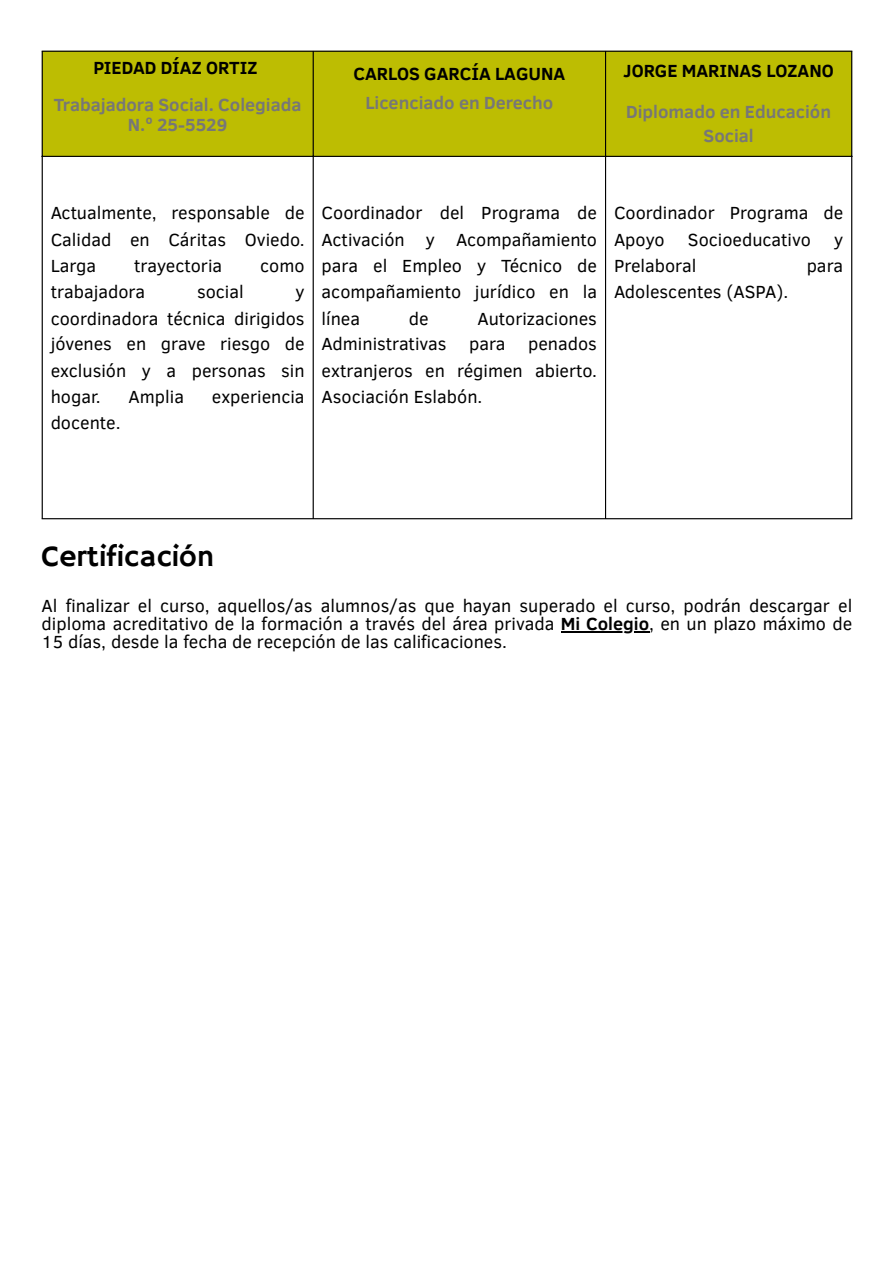
<style>
.page{position:relative;width:894px;height:1263px;background:#fff}
.page>*{position:absolute;margin:0;border:0;box-sizing:border-box;transform-origin:0 0}
.t1{font:30px "Hammersmith One";color:#000}
.t2{font:18px/26.4px "Clear Sans";color:#000;text-align:justify}
.t3{font:700 18px/19.2px "Clear Sans";color:#777;text-align:center}
.t4{font:700 18px "Clear Sans";color:#000}
.s1{color:#000}
.s2{font-weight:700}
</style>
<div class="page">
<hr style="left:560px;top:631px;width:89px;height:1px;background:#000">
<div style="left:43px;top:52px;width:807px;height:104px;background:#bdbd02"></div>
<hr style="left:42px;top:52px;width:1px;height:466px;background:#000">
<hr style="left:312px;top:52px;width:2px;height:466px;background:#000">
<hr style="left:605px;top:52px;width:1px;height:466px;background:#000">
<hr style="left:850px;top:52px;width:2px;height:466px;background:#000">
<hr style="left:42px;top:51px;width:810px;height:1px;background:#000">
<hr style="left:42px;top:156px;width:810px;height:1px;background:#000">
<hr style="left:42px;top:518px;width:810px;height:1px;background:#000">
<p class="t4" style="left:93px;top:55px;width:166px">PIEDAD DÍAZ ORTIZ</p>
<p class="t3" style="left:54px;top:95px;width:249px">Trabajadora Social. Colegiada<br>N.º 25-5529</p>
<p class="t3" style="left:353px;top:58px;width:213px;line-height:29.2px"><span class="s1">CARLOS GARCÍA LAGUNA<br></span>Licenciado en Derecho</p>
<p class="t4" style="left:623px;top:57px;width:212px">JORGE MARINAS LOZANO</p>
<p class="t3" style="left:626px;top:99px;width:206px;line-height:23.7px">Diplomado en Educación<br>Social</p>
<p class="t2" style="left:51px;top:198px;width:255px">Actualmente, responsable de Calidad en Cáritas Oviedo.<br>Larga</p>
<p class="t2" style="left:134px;top:251px;width:90px">trayectoria</p>
<p class="t2" style="left:260px;top:251px;width:46px">como</p>
<p class="t2" style="left:51px;top:277px;width:96px">trabajadora</p>
<p class="t2" style="left:197px;top:277px;width:48px">social</p>
<p class="t2" style="left:51px;top:277px;width:255px;text-indent:245px">y coordinadora técnica dirigidos jóvenes en grave riesgo de exclusión y a personas sin hogar.</p>
<p class="t2" style="left:128px;top:383px;width:57px">Amplia</p>
<p class="t2" style="left:212px;top:383px;width:94px">experiencia</p>
<p class="t2" style="left:51px;top:409px;width:71px">docente.</p>
<p class="t2" style="left:321px;top:198px;width:277px">Coordinador del Programa de Activación y Acompañamiento para el Empleo y Técnico de acompañamiento jurídico en la línea</p>
<p class="t2" style="left:409px;top:304px;width:21px">de</p>
<p class="t2" style="left:321px;top:304px;width:277px;text-indent:156px">Autorizaciones Administrativas para penados extranjeros en régimen abierto.<br>Asociación Eslabón.</p>
<p class="t2" style="left:613px;top:198px;width:231px;line-height:27px">Coordinador Programa de<br>Apoyo</p>
<p class="t2" style="left:687px;top:225px;width:125px">Socioeducativo</p>
<p class="t2" style="left:833px;top:225px;width:11px">y</p>
<p class="t2" style="left:613px;top:251px;width:84px">Prelaboral</p>
<p class="t2" style="left:806px;top:251px;width:38px">para</p>
<p class="t2" style="left:613px;top:277px;width:176px">Adolescentes (ASPA).</p>
<h1 class="t1" style="left:42px;top:539px;width:174px">Certificación</h1>
<p class="t2" style="left:42px;top:596px;width:811px;line-height:18px">Al finalizar el curso, aquellos/as alumnos/as que hayan superado el curso, podrán descargar el diploma acreditativo de la formación a través del área privada <span class="s2">Mi Colegio</span>, en un plazo máximo de 15 días, desde la fecha de recepción de las calificaciones.</p>
</div>
